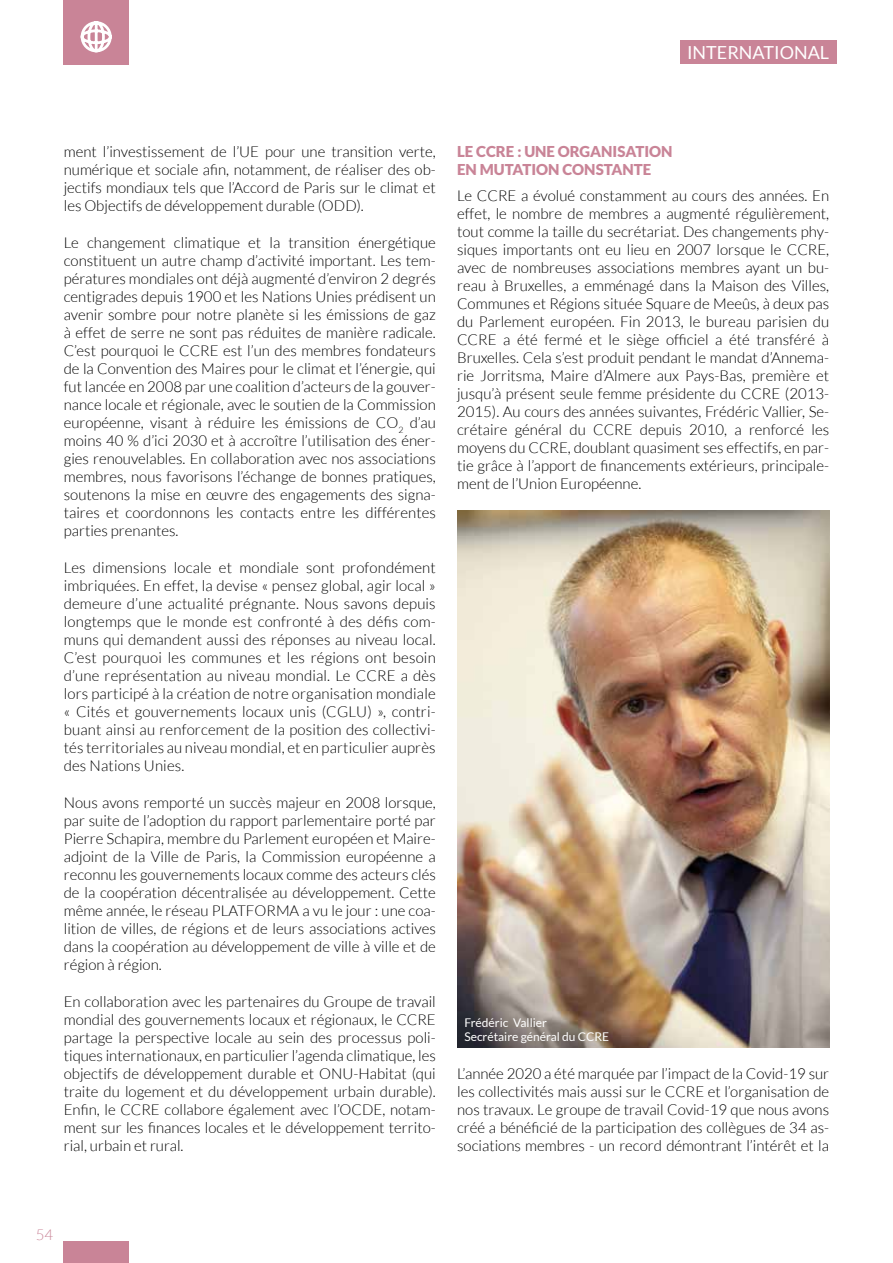
<style>
.page{position:relative;width:893px;height:1263px;background:#fff}
.page>*{position:absolute;margin:0;border:0;box-sizing:border-box;transform-origin:0 0}
.t1{font:18px "Lato";color:#fff}
.t2{font:300 15px/18px "Lato";color:#000;text-align:justify}
.t3{font:900 15px/18px "Lato";color:#c98497}
.t4{font:300 15px "Lato";color:#c98497}
.t5{font:12px/14.4px "Lato";color:#fff}
</style>
<div class="page">
<div style="left:64px;top:1241px;width:65px;height:22px;background:#c98497"></div>
<img style="left:457px;top:510px;width:372px;height:537px">
<div style="left:64px;top:0;width:65px;height:64px;background:#c98497"></div>
<div style="left:680px;top:41px;width:157px;height:23px;background:#c98497"></div>
<svg style="left:80px;top:21px;width:32px;height:32px"></svg>
<p class="t1" style="left:687px;top:43px;width:144px">INTERNATIONAL</p>
<p class="t2" style="left:64px;top:142px;width:374px">ment l’investissement de l’UE pour une transition verte, numérique et sociale afin, notamment, de réaliser des ob&shy;jectifs mondiaux tels que l’Accord de Paris sur le climat et les Objectifs de développement durable (ODD).</p>
<p class="t2" style="left:64px;top:233px;width:374px">Le changement climatique et la transition énergétique constituent un autre champ d’activité important. Les tem&shy;pératures mondiales ont déjà augmenté d’environ 2 degrés centigrades depuis 1900 et les Nations Unies prédisent un avenir sombre pour notre planète si les émissions de gaz à effet de serre ne sont pas réduites de manière radicale.<br>C’est pourquoi le CCRE est l’un des membres fondateurs de la Convention des Maires pour le climat et l’énergie, qui fut lancée en 2008 par une coalition d’acteurs de la gouver&shy;nance locale et régionale, avec le soutien de la Commission européenne, visant à réduire les émissions de CO<sub>2</sub> d’au moins 40 % d’ici 2030 et à accroître l’utilisation des éner&shy;gies renouvelables. En collaboration avec nos associations membres, nous favorisons l’échange de bonnes pratiques, soutenons la mise en œuvre des engagements des signa&shy;taires et coordonnons les contacts entre les différentes parties prenantes.</p>
<p class="t2" style="left:64px;top:559px;width:373px">Les dimensions locale et mondiale sont profondément imbriquées. En effet, la devise « pensez global, agir local » demeure d’une actualité prégnante. Nous savons depuis longtemps que le monde est confronté à des défis com&shy;muns qui demandent aussi des réponses au niveau local.<br>C’est pourquoi les communes et les régions ont besoin d’une représentation au niveau mondial. Le CCRE a dès lors participé à la création de notre organisation mondiale « Cités et gouvernements locaux unis (CGLU) », contri&shy;buant ainsi au renforcement de la position des collectivi&shy;tés territoriales au niveau mondial, et en particulier auprès des Nations Unies.</p>
<p class="t2" style="left:64px;top:794px;width:374px">Nous avons remporté un succès majeur en 2008 lorsque, par suite de l’adoption du rapport parlementaire porté par Pierre Schapira, membre du Parlement européen et Maire&shy;adjoint de la Ville de Paris, la Commission européenne a reconnu les gouvernements locaux comme des acteurs clés de la coopération décentralisée au développement. Cette même année, le réseau PLATFORMA a vu le jour : une coa&shy;lition de villes, de régions et de leurs associations actives dans la coopération au développement de ville à ville et de région à région.</p>
<p class="t2" style="left:64px;top:993px;width:374px">En collaboration avec les partenaires du Groupe de travail mondial des gouvernements locaux et régionaux, le CCRE partage la perspective locale au sein des processus poli&shy;tiques internationaux, en particulier l’agenda climatique, les objectifs de développement durable et ONU-Habitat (qui traite du logement et du développement urbain durable).<br>Enfin, le CCRE collabore également avec l’OCDE, notam&shy;ment sur les finances locales et le développement territo&shy;rial, urbain et rural.</p>
<p class="t3" style="left:457px;top:142px;width:217px">LE CCRE : UNE ORGANISATION<br>EN MUTATION CONSTANTE</p>
<p class="t2" style="left:457px;top:187px;width:374px">Le CCRE a évolué constamment au cours des années. En effet, le nombre de membres a augmenté régulièrement, tout comme la taille du secrétariat. Des changements phy&shy;siques importants ont eu lieu en 2007 lorsque le CCRE, avec de nombreuses associations membres ayant un bu&shy;reau à Bruxelles, a emménagé dans la Maison des Villes, Communes et Régions située Square de Meeûs, à deux pas du Parlement européen. Fin 2013, le bureau parisien du CCRE a été fermé et le siège officiel a été transféré à Bruxelles. Cela s’est produit pendant le mandat d’Annema&shy;rie Jorritsma, Maire d’Almere aux Pays-Bas, première et jusqu’à présent seule femme présidente du CCRE (2013- 2015). Au cours des années suivantes, Frédéric Vallier, Se&shy;crétaire général du CCRE depuis 2010, a renforcé les moyens du CCRE, doublant quasiment ses effectifs, en par&shy;tie grâce à l’apport de financements extérieurs, principale&shy;ment de l’Union Européenne.</p>
<p class="t5" style="left:464px;top:1015px;width:146px">Frédéric Vallier<br>Secrétaire général du CCRE</p>
<p class="t2" style="left:457px;top:1064px;width:374px">L’année 2020 a été marquée par l’impact de la Covid-19 sur les collectivités mais aussi sur le CCRE et l’organisation de nos travaux. Le groupe de travail Covid-19 que nous avons créé a bénéficié de la participation des collègues de 34 as&shy;sociations membres - un record démontrant l’intérêt et la</p>
<p class="t4" style="left:36px;top:1227px;width:19px">54</p>
</div>
